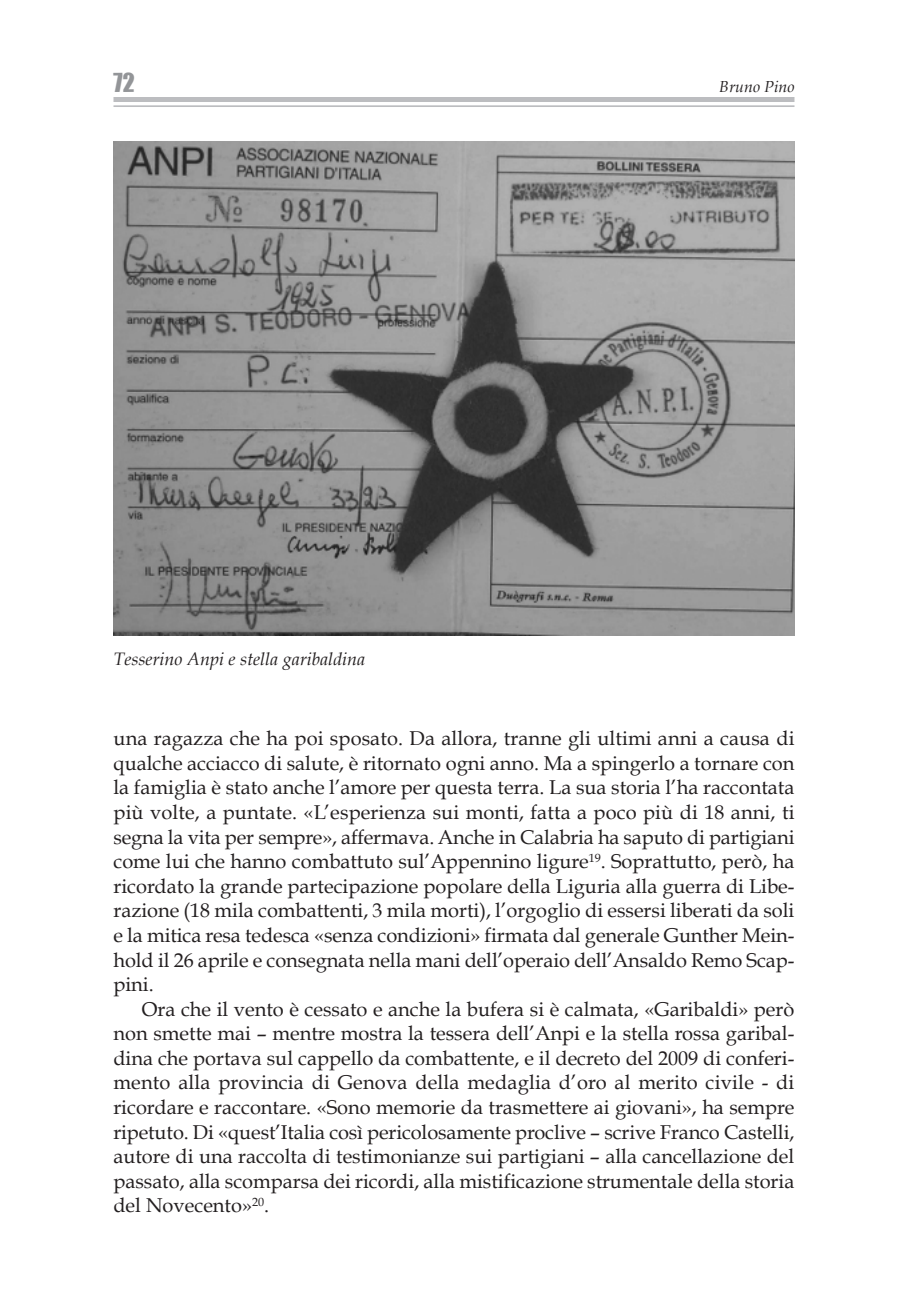
<style>
.page{position:relative;width:908px;height:1304px;background:#fff}
.page>*{position:absolute;margin:0;border:0;box-sizing:border-box;transform-origin:0 0}
.t1{font:20px/24.6px "Book Antiqua";color:#231f20;text-align:justify}
.t2{font:italic 18px "Book Antiqua";color:#231f20}
.t3{font:italic 16px "Book Antiqua";color:#231f20}
</style>
<div class="page">
<div style="left:113px;top:97px;width:681px;height:5px;background:#bcbdc0"></div>
<hr style="left:113px;top:105px;width:681px;height:2px;background:#bcbdc0">
<img style="left:113px;top:142px;width:681px;height:493px">
<p class="t2" style="left:113px;top:648px;width:253px">Tesserino Anpi e stella garibaldina</p>
<p class="t3" style="left:719px;top:78px;width:77px">Bruno Pino</p>
<p class="t1" style="left:113px;top:727px;width:682px">una ragazza che ha poi sposato. Da allora, tranne gli ultimi anni a causa di qualche acciacco di salute, è ritornato ogni anno. Ma a spingerlo a tornare con la famiglia è stato anche l’amore per questa terra. La sua storia l’ha raccontata più volte, a puntate. «L’esperienza sui monti, fatta a poco più di 18 anni, ti segna la vita per sempre», affermava. Anche in Calabria ha saputo di partigiani come lui che hanno combattuto sul’Appennino ligure<sup>19</sup>. Soprattutto, però, ha ricordato la grande partecipazione popolare della Liguria alla guerra di Libe&shy;razione (18 mila combattenti, 3 mila morti), l’orgoglio di essersi liberati da soli e la mitica resa tedesca «senza condizioni» firmata dal generale Gunther Mein&shy;hold il 26 aprile e consegnata nella mani dell’operaio dell’Ansaldo Remo Scap&shy;pini.</p>
<p class="t1" style="left:113px;top:997px;width:682px;text-indent:28px">Ora che il vento è cessato e anche la bufera si è calmata, «Garibaldi» però non smette mai – mentre mostra la tessera dell’Anpi e la stella rossa garibal&shy;dina che portava sul cappello da combattente, e il decreto del 2009 di conferi&shy;mento alla provincia di Genova della medaglia d’oro al merito civile - di ricordare e raccontare. «Sono memorie da trasmettere ai giovani», ha sempre ripetuto. Di «quest’Italia così pericolosamente proclive – scrive Franco Castelli, autore di una raccolta di testimonianze sui partigiani – alla cancellazione del passato, alla scomparsa dei ricordi, alla mistificazione strumentale della storia del Novecento»<sup>20</sup>.</p>
</div>
